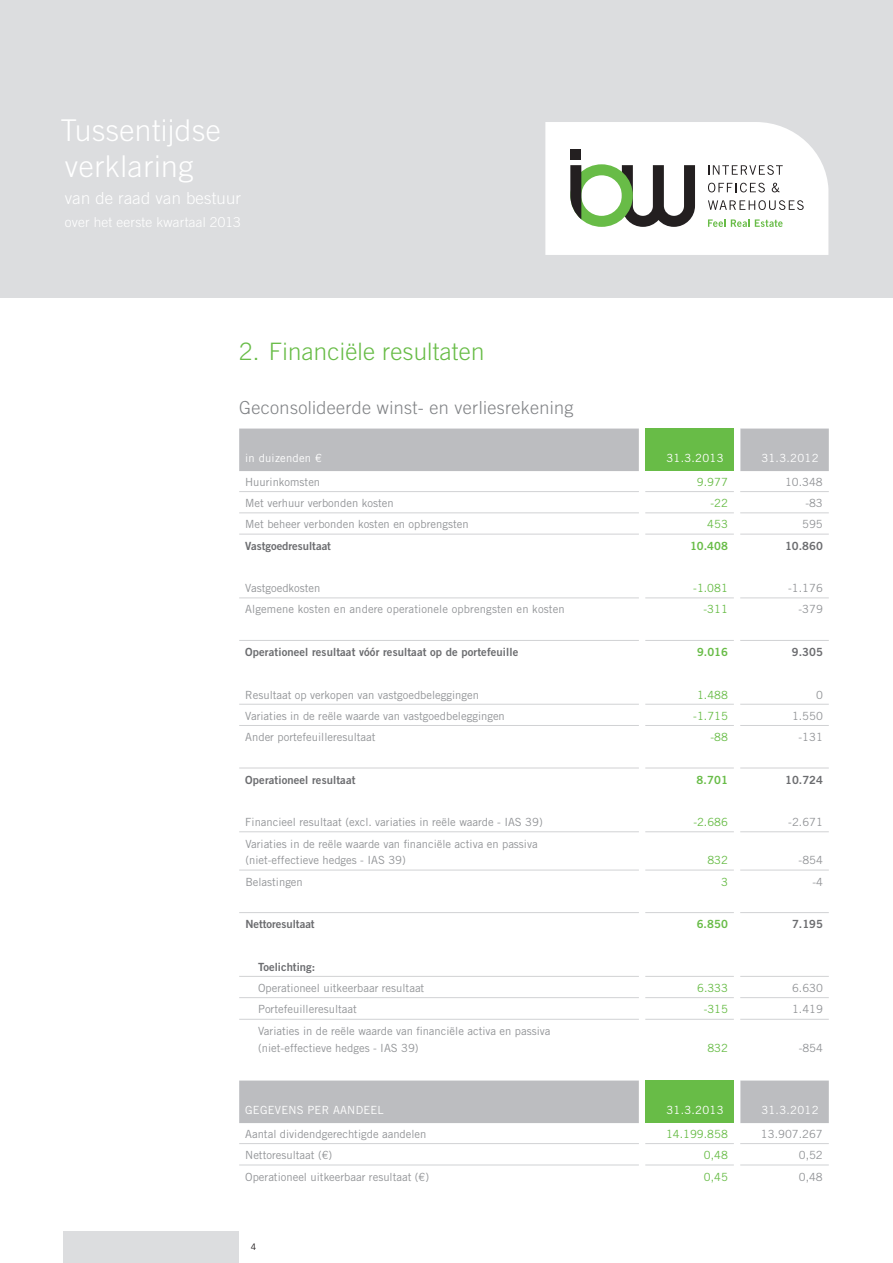
<style>
.page{position:relative;width:893px;height:1263px;background:#fff}
.page>*{position:absolute;margin:0;border:0;box-sizing:border-box;transform-origin:0 0}
.t1{font:300 30px/36px "Trade Gothic LT Std";letter-spacing:.015em;color:#fff}
.t2{font:300 24px "Trade Gothic LT Std";letter-spacing:.01em;color:#68bc47}
.t3{font:300 18px "Trade Gothic LT Std";letter-spacing:.02em;color:#808285}
.t4{font:300 16.65px "Trade Gothic LT Std";letter-spacing:.015em;color:#fff}
.t5{font:300 13.65px "Trade Gothic LT Std";letter-spacing:.015em;color:#fff}
.t6{font:11.25px/16.5px "Trade Gothic LT Std";color:#939598}
.t7{font:11.25px "Trade Gothic LT Std Bd 2";letter-spacing:.01em;color:#6c6d70}
.t8{font:11.25px "Trade Gothic LT Std";color:#68bc47}
.t9{font:11.25px "Trade Gothic LT Std";letter-spacing:.025em;color:#fff}
.t10{font:11.25px "Trade Gothic LT Std Bd 2";color:#68bc47}
.t11{font:9px "Trade Gothic LT Std";color:#231f20}
</style>
<div class="page">
<div style="left:64px;top:1231px;width:175px;height:32px;background:#dcdddf"></div>
<div style="left:0;top:0;width:893px;height:298px;background:#dcdddf"></div>
<svg style="left:545px;top:122px;width:283px;height:133px;background:#e4e7e2"></svg>
<div style="left:239px;top:429px;width:590px;height:42px;background:#bcbdc0"></div>
<div style="left:645px;top:429px;width:89px;height:42px;background:#68bc47"></div>
<hr style="left:239px;top:491px;width:400px;height:1px;background:#d1d2d4">
<hr style="left:645px;top:491px;width:89px;height:1px;background:#d1d2d4">
<hr style="left:740px;top:491px;width:89px;height:1px;background:#d1d2d4">
<hr style="left:239px;top:513px;width:400px;height:1px;background:#d1d2d4">
<hr style="left:645px;top:513px;width:89px;height:1px;background:#d1d2d4">
<hr style="left:740px;top:513px;width:89px;height:1px;background:#d1d2d4">
<hr style="left:239px;top:534px;width:400px;height:1px;background:#d1d2d4">
<hr style="left:645px;top:534px;width:89px;height:1px;background:#d1d2d4">
<hr style="left:740px;top:534px;width:89px;height:1px;background:#d1d2d4">
<hr style="left:239px;top:598px;width:400px;height:1px;background:#d1d2d4">
<hr style="left:645px;top:598px;width:89px;height:1px;background:#d1d2d4">
<hr style="left:740px;top:598px;width:89px;height:1px;background:#d1d2d4">
<hr style="left:239px;top:640px;width:400px;height:1px;background:#d1d2d4">
<hr style="left:645px;top:640px;width:89px;height:1px;background:#d1d2d4">
<hr style="left:740px;top:640px;width:89px;height:1px;background:#d1d2d4">
<hr style="left:239px;top:704px;width:400px;height:1px;background:#d1d2d4">
<hr style="left:645px;top:704px;width:89px;height:1px;background:#d1d2d4">
<hr style="left:740px;top:704px;width:89px;height:1px;background:#d1d2d4">
<hr style="left:239px;top:725px;width:400px;height:1px;background:#d1d2d4">
<hr style="left:645px;top:725px;width:89px;height:1px;background:#d1d2d4">
<hr style="left:740px;top:725px;width:89px;height:1px;background:#d1d2d4">
<hr style="left:239px;top:768px;width:400px;height:1px;background:#d1d2d4">
<hr style="left:645px;top:768px;width:89px;height:1px;background:#d1d2d4">
<hr style="left:740px;top:768px;width:89px;height:1px;background:#d1d2d4">
<hr style="left:239px;top:831px;width:400px;height:1px;background:#d1d2d4">
<hr style="left:645px;top:831px;width:89px;height:1px;background:#d1d2d4">
<hr style="left:740px;top:831px;width:89px;height:1px;background:#d1d2d4">
<hr style="left:239px;top:870px;width:400px;height:1px;background:#d1d2d4">
<hr style="left:645px;top:870px;width:89px;height:1px;background:#d1d2d4">
<hr style="left:740px;top:870px;width:89px;height:1px;background:#d1d2d4">
<hr style="left:239px;top:912px;width:400px;height:1px;background:#d1d2d4">
<hr style="left:645px;top:912px;width:89px;height:1px;background:#d1d2d4">
<hr style="left:740px;top:912px;width:89px;height:1px;background:#d1d2d4">
<hr style="left:239px;top:976px;width:400px;height:1px;background:#d1d2d4">
<hr style="left:645px;top:976px;width:89px;height:1px;background:#d1d2d4">
<hr style="left:740px;top:976px;width:89px;height:1px;background:#d1d2d4">
<hr style="left:239px;top:997px;width:400px;height:1px;background:#d1d2d4">
<hr style="left:645px;top:997px;width:89px;height:1px;background:#d1d2d4">
<hr style="left:740px;top:997px;width:89px;height:1px;background:#d1d2d4">
<hr style="left:239px;top:1019px;width:400px;height:1px;background:#d1d2d4">
<hr style="left:645px;top:1019px;width:89px;height:1px;background:#d1d2d4">
<hr style="left:740px;top:1019px;width:89px;height:1px;background:#d1d2d4">
<div style="left:239px;top:1080px;width:590px;height:43px;background:#bcbdc0"></div>
<div style="left:645px;top:1080px;width:89px;height:43px;background:#68bc47"></div>
<hr style="left:239px;top:1143px;width:400px;height:1px;background:#d1d2d4">
<hr style="left:645px;top:1143px;width:89px;height:1px;background:#d1d2d4">
<hr style="left:740px;top:1143px;width:89px;height:1px;background:#d1d2d4">
<hr style="left:239px;top:1165px;width:400px;height:1px;background:#d1d2d4">
<hr style="left:645px;top:1165px;width:89px;height:1px;background:#d1d2d4">
<hr style="left:740px;top:1165px;width:89px;height:1px;background:#d1d2d4">
<h1 class="t1" style="left:61px;top:112px;width:162px">Tussentijdse verklaring</h1>
<h3 class="t4" style="left:65px;top:188px;width:178px">van de raad van bestuur</h3>
<p class="t5" style="left:65px;top:214px;width:178px">over het eerste kwartaal 2013</p>
<h2 class="t2" style="left:239px;top:337px;width:247px">2. Financiële resultaten</h2>
<h3 class="t3" style="left:239px;top:397px;width:336px">Geconsolideerde winst- en verliesrekening</h3>
<p class="t9" style="left:245px;top:451px;width:78px">in duizenden €</p>
<p class="t9" style="left:666px;top:451px;width:59px">31.3.2013</p>
<p class="t9" style="left:761px;top:451px;width:59px">31.3.2012</p>
<p class="t6" style="left:245px;top:473px;width:77px">Huurinkomsten</p>
<p class="t8" style="left:697px;top:475px;width:32px">9.977</p>
<p class="t6" style="left:785px;top:473px;width:39px">10.348</p>
<p class="t6" style="left:245px;top:495px;width:150px">Met verhuur verbonden kosten</p>
<p class="t8" style="left:710px;top:496px;width:19px">-22</p>
<p class="t6" style="left:805px;top:495px;width:19px">-83</p>
<p class="t6" style="left:245px;top:516px;width:225px">Met beheer verbonden kosten en opbrengsten</p>
<p class="t8" style="left:707px;top:518px;width:22px">453</p>
<p class="t6" style="left:802px;top:516px;width:22px">595</p>
<p class="t7" style="left:245px;top:539px;width:87px">Vastgoedresultaat</p>
<p class="t10" style="left:690px;top:539px;width:39px">10.408</p>
<p class="t7" style="left:785px;top:539px;width:39px">10.860</p>
<p class="t6" style="left:245px;top:580px;width:77px">Vastgoedkosten</p>
<p class="t8" style="left:693px;top:581px;width:36px">-1.081</p>
<p class="t6" style="left:788px;top:580px;width:36px">-1.176</p>
<p class="t6" style="left:245px;top:601px;width:321px">Algemene kosten en andere operationele opbrengsten en kosten</p>
<p class="t8" style="left:704px;top:603px;width:26px">-311</p>
<p class="t6" style="left:798px;top:601px;width:26px">-379</p>
<p class="t7" style="left:245px;top:645px;width:275px">Operationeel resultaat vóór resultaat op de portefeuille</p>
<p class="t10" style="left:697px;top:645px;width:32px">9.016</p>
<p class="t7" style="left:792px;top:645px;width:32px">9.305</p>
<p class="t6" style="left:245px;top:686px;width:235px">Resultaat op verkopen van vastgoedbeleggingen</p>
<p class="t8" style="left:697px;top:688px;width:32px">1.488</p>
<p class="t6" style="left:816px;top:686px;width:8px">0</p>
<p class="t6" style="left:245px;top:707px;width:261px">Variaties in de reële waarde van vastgoedbeleggingen</p>
<p class="t8" style="left:693px;top:709px;width:36px">-1.715</p>
<p class="t6" style="left:792px;top:707px;width:32px">1.550</p>
<p class="t6" style="left:245px;top:729px;width:132px">Ander portefeuilleresultaat</p>
<p class="t8" style="left:710px;top:730px;width:19px">-88</p>
<p class="t6" style="left:799px;top:729px;width:26px">-131</p>
<p class="t7" style="left:245px;top:773px;width:112px">Operationeel resultaat</p>
<p class="t10" style="left:697px;top:773px;width:33px">8.701</p>
<p class="t7" style="left:785px;top:773px;width:39px">10.724</p>
<p class="t6" style="left:245px;top:814px;width:299px">Financieel resultaat (excl. variaties in reële waarde - IAS 39)</p>
<p class="t8" style="left:693px;top:815px;width:36px">-2.686</p>
<p class="t6" style="left:788px;top:814px;width:36px">-2.671</p>
<p class="t6" style="left:245px;top:835px;width:294px">Variaties in de reële waarde van financiële activa en passiva (niet-effectieve hedges - IAS 39)</p>
<p class="t8" style="left:707px;top:853px;width:22px">832</p>
<p class="t6" style="left:799px;top:852px;width:26px">-854</p>
<p class="t6" style="left:245px;top:873px;width:59px">Belastingen</p>
<p class="t8" style="left:721px;top:875px;width:8px">3</p>
<p class="t6" style="left:812px;top:873px;width:12px">-4</p>
<p class="t7" style="left:245px;top:917px;width:71px">Nettoresultaat</p>
<p class="t10" style="left:697px;top:917px;width:33px">6.850</p>
<p class="t7" style="left:792px;top:917px;width:32px">7.195</p>
<p class="t7" style="left:258px;top:960px;width:58px">Toelichting:</p>
<p class="t6" style="left:258px;top:979px;width:168px">Operationeel uitkeerbaar resultaat</p>
<p class="t8" style="left:697px;top:981px;width:32px">6.333</p>
<p class="t6" style="left:792px;top:979px;width:32px">6.630</p>
<p class="t6" style="left:258px;top:1001px;width:100px">Portefeuilleresultaat</p>
<p class="t8" style="left:704px;top:1003px;width:26px">-315</p>
<p class="t6" style="left:792px;top:1001px;width:32px">1.419</p>
<p class="t6" style="left:258px;top:1023px;width:294px">Variaties in de reële waarde van financiële activa en passiva (niet-effectieve hedges - IAS 39)</p>
<p class="t8" style="left:707px;top:1041px;width:22px">832</p>
<p class="t6" style="left:799px;top:1039px;width:26px">-854</p>
<p class="t9" style="left:245px;top:1103px;width:9px">gegevens</p>
<p class="t9" style="left:308px;top:1103px;width:8px">per</p>
<p class="t9" style="left:333px;top:1103px;width:9px">aandeel</p>
<p class="t9" style="left:666px;top:1103px;width:59px">31.3.2013</p>
<p class="t9" style="left:761px;top:1103px;width:59px">31.3.2012</p>
<p class="t6" style="left:245px;top:1125px;width:183px">Aantal dividendgerechtigde aandelen</p>
<p class="t8" style="left:666px;top:1127px;width:63px">14.199.858</p>
<p class="t6" style="left:761px;top:1125px;width:63px">13.907.267</p>
<p class="t6" style="left:245px;top:1147px;width:89px">Nettoresultaat (€)</p>
<p class="t8" style="left:704px;top:1148px;width:26px">0,48</p>
<p class="t6" style="left:799px;top:1147px;width:26px">0,52</p>
<p class="t6" style="left:245px;top:1168px;width:186px">Operationeel uitkeerbaar resultaat (€)</p>
<p class="t8" style="left:704px;top:1170px;width:26px">0,45</p>
<p class="t6" style="left:799px;top:1168px;width:26px">0,48</p>
<p class="t11" style="left:251px;top:1241px;width:7px">4</p>
</div>
